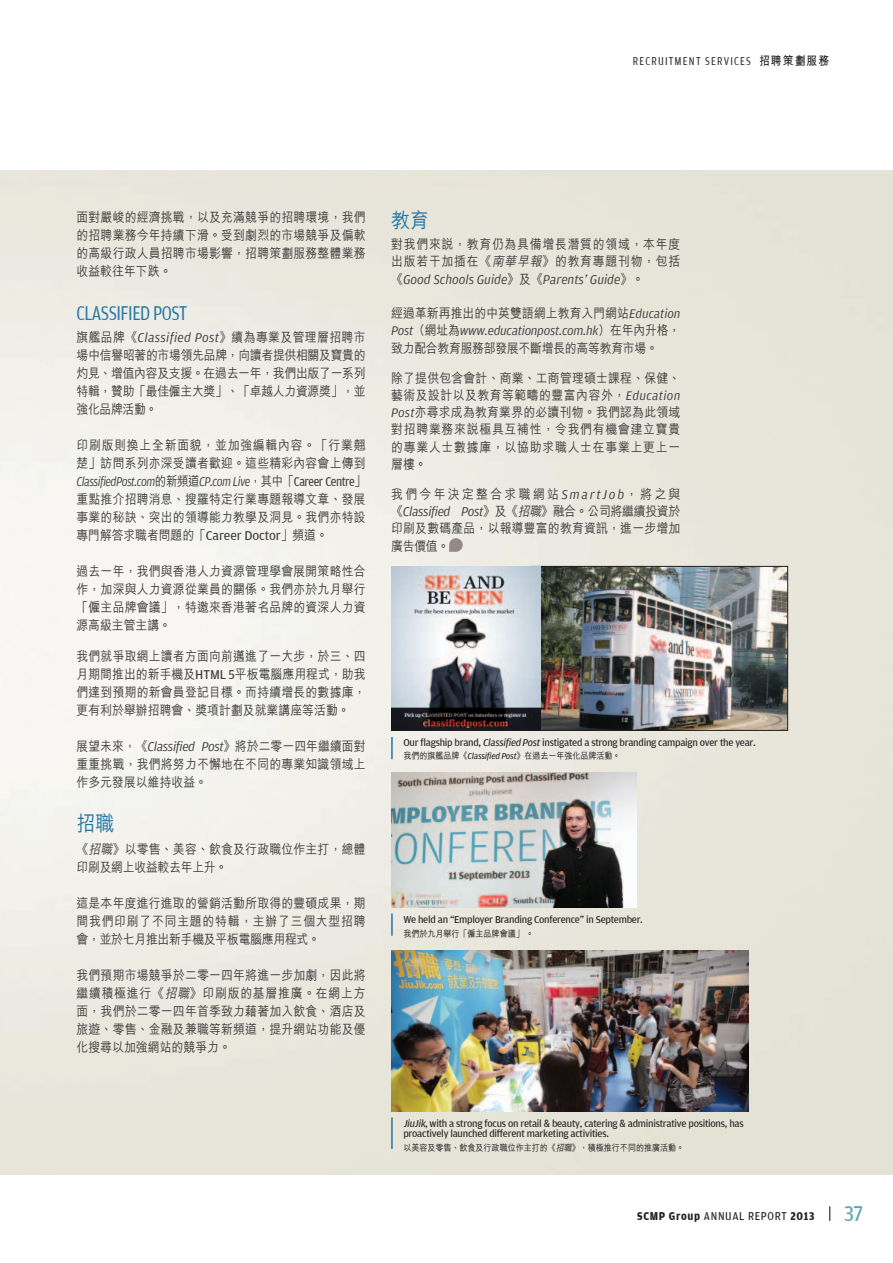
<style>
.page{position:relative;width:893px;height:1263px;background:#fff}
.page>*{position:absolute;margin:0;border:0;box-sizing:border-box;transform-origin:0 0}
.t1{font:22.5px "Amplitude";color:#5aa4ad;scale:.9 1}
.t2{font:21px "Amplitude Cond";letter-spacing:-.025em;color:#2477a3}
.t3{font:21px "M Hei HK Medium E Ten B5 H";color:#2477a3;scale:.9 1}
.t4{font:italic 13.5px "Amplitude";letter-spacing:-.04em;color:#3e3e3c;scale:.87 1}
.t5{font:italic 13.5px "Amplitude";color:#3e3e3c}
.t6{font:13.2px/18px "M Hei HK Medium E Ten B5 H";letter-spacing:.015em;color:#3e3e3c;text-align:justify;scale:.9 1}
.t7{font:13.2px/17.2px "M Hei HK Medium E Ten B5 H";letter-spacing:.06em;color:#3e3e3c;scale:.9 1}
.t8{font:italic 13.2px "Amplitude";letter-spacing:-.02em;color:#3e3e3c}
.t9{font:13.2px "M Hei HK Medium E Ten B5 H";letter-spacing:-.025em;color:#3e3e3c;scale:.9 1}
.t10{font:700 12px "Amplitude";letter-spacing:.06em;color:#231f20;scale:.9 1}
.t11{font:12px "Amplitude Cond";letter-spacing:.1em;color:#231f20}
.t12{font:10.5px/10.5px "Amplitude";letter-spacing:-.025em;color:#231f20}
.t13{font:9px "M Hei HK Medium E Ten B5 H";letter-spacing:-.01em;color:#231f20;scale:.9 1}
.s1{font-family:"M Hei HK Bold E Ten B5 H"}
.s2{font-family:"Amplitude";font-style:italic;font-size:13.5px}
.s3{font-family:"M Hei HK Medium E Ten B5 H";font-style:normal;font-size:13.2px}
.s4{font-style:normal}
.s5{font-family:"Amplitude";font-size:13.5px}
.s6{font-style:italic}
.s7{font-family:"Amplitude";font-style:italic}
.s8{font-family:"M Hei HK Medium E Ten B5 H";font-style:normal}
.s9{font-weight:400}
</style>
<div class="page">
<img style="left:0;top:170px;width:893px;height:1005px">
<svg style="left:829px;top:1206px;width:1px;height:15px"></svg>
<img style="left:391px;top:772px;width:245px;height:135px">
<img style="left:391px;top:950px;width:358px;height:161px">
<img style="left:540px;top:568px;width:246px;height:161px">
<div style="left:532px;top:566px;width:256px;height:165px;border:1px solid #231f20"></div>
<img style="left:391px;top:566px;width:149px;height:165px">
<svg style="left:449px;top:538px;width:14px;height:14px"></svg>
<hr style="left:391px;top:914px;width:2px;height:22px;background:#2477a3">
<hr style="left:391px;top:737px;width:2px;height:22px;background:#2477a3">
<hr style="left:391px;top:1117px;width:2px;height:32px;background:#2477a3">
<p class="t11" style="left:633px;top:54px;width:198px">RECRUITMENT SERVICES <span class="s1">招聘策劃服務</span></p>
<p class="t6" style="left:76px;top:210px;width:323px">面對嚴峻的經濟挑戰，以及充滿競爭的招聘環境，我們的招聘業務今年持續下滑。受到劇烈的市場競爭及偏軟的高級行政人員招聘市場影響，招聘策劃服務整體業務收益較往年下跌。</p>
<h2 class="t2" style="left:76px;top:302px;width:112px">CLASSIFIED POST</h2>
<p class="t6" style="left:76px;top:330px;width:323px">旗艦品牌《<span class="s2">Classified Post</span>》續為專業及管理層招聘市場中信譽昭著的市場領先品牌，向讀者提供相關及寶貴的灼見、增值內容及支援。在過去一年，我們出版了一系列特輯，贊助「最佳僱主大獎」、「卓越人力資源獎」，並強化品牌活動。</p>
<p class="t6" style="left:76px;top:438px;width:323px">印刷版則換上全新面貌，並加強編輯內容。「行業翹楚」訪問系列亦深受讀者歡迎。這些精彩內容會上傳到</p>
<p class="t4" style="left:76px;top:476px;width:334px">ClassifiedPost.com<span class="s3">的新頻道</span>CP.com Live<span class="s3">，其中「</span><span class="s4">Career Centre</span><span class="s3">」</span></p>
<p class="t6" style="left:76px;top:492px;width:323px">重點推介招聘消息、搜羅特定行業專題報導文章、發展事業的秘訣、突出的領導能力教學及洞見。我們亦特設專門解答求職者問題的「<span class="s5">Career Doctor</span>」頻道。</p>
<p class="t6" style="left:76px;top:564px;width:323px">過去一年，我們與香港人力資源管理學會展開策略性合作，加深與人力資源從業員的關係。我們亦於九月舉行「僱主品牌會議」，特邀來香港著名品牌的資深人力資源高級主管主講。</p>
<p class="t6" style="left:76px;top:649px;width:323px">我們就爭取網上讀者方面向前邁進了一大步，於三、四月期間推出的新手機及<span class="s5">HTML 5</span>平板電腦應用程式，助我們達到預期的新會員登記目標。而持續增長的數據庫，更有利於舉辦招聘會、獎項計劃及就業講座等活動。</p>
<p class="t6" style="left:76px;top:739px;width:323px">展望未來，《<span class="s2">Classified Post</span>》將於二零一四年繼續面對重重挑戰，我們將努力不懈地在不同的專業知識領域上作多元發展以維持收益。</p>
<h2 class="t3" style="left:76px;top:816px;width:44px">招職</h2>
<p class="t6" style="left:76px;top:841px;width:323px">《<span class="s6">招職</span>》以零售、美容、飲食及行政職位作主打，總體印刷及網上收益較去年上升。</p>
<p class="t6" style="left:76px;top:895px;width:323px">這是本年度進行進取的營銷活動所取得的豐碩成果，期間我們印刷了不同主題的特輯，主辦了三個大型招聘會，並於七月推出新手機及平板電腦應用程式。</p>
<p class="t6" style="left:76px;top:967px;width:323px">我們預期市場競爭於二零一四年將進一步加劇，因此將繼續積極進行《<span class="s6">招職</span>》印刷版的基層推廣。在網上方面，我們於二零一四年首季致力藉著加入飲食、酒店及旅遊、零售、金融及兼職等新頻道，提升網站功能及優化搜尋以加強網站的競爭力。</p>
<h2 class="t3" style="left:391px;top:212px;width:44px">教育</h2>
<p class="t7" style="left:391px;top:237px;width:323px">對我們來說，教育仍為具備增長潛質的領域，本年度出版若干加插在《<span class="s6">南華早報</span>》的教育專題刊物，包括</p>
<p class="t5" style="left:391px;top:274px;width:254px"><span class="s3">《</span>Good Schools Guide<span class="s3">》及《</span>Parents’ Guide<span class="s3">》。</span></p>
<p class="t6" style="left:391px;top:306px;width:323px">經過革新再推出的中英雙語網上教育入門網站<span class="s7">Education</span></p>
<p class="t8" style="left:391px;top:326px;width:291px">Post<span class="s8">（網址為</span>www.educationpost.com.hk<span class="s8">）在年內升格，</span></p>
<p class="t9" style="left:391px;top:343px;width:298px">致力配合教育服務部發展不斷增長的高等教育市場。</p>
<p class="t6" style="left:391px;top:371px;width:323px;line-height:17.2px">除了提供包含會計、商業、工商管理碩士課程、保健、藝術及設計以及教育等範疇的豐富內容外，<span class="s7">Education Post</span>亦尋求成為教育業界的必讀刊物。我們認為此領域對招聘業務來說極具互補性，令我們有機會建立寶貴的專業人士數據庫，以協助求職人士在事業上更上一層樓。</p>
<p class="t6" style="left:391px;top:487px;width:323px;line-height:17.2px">我們今年決定整合求職網站<span class="s2">SmartJob</span>，將之與《<span class="s2">Classified Post</span>》及《<span class="s6">招職</span>》融合。公司將繼續投資於印刷及數碼產品，以報導豐富的教育資訊，進一步增加廣告價值。</p>
<p class="t12" style="left:403px;top:738px;width:354px">Our flagship brand, <span class="s6">Classified Post</span> instigated a strong branding campaign over the year.</p>
<p class="t13" style="left:403px;top:752px;width:243px">我們的旗艦品牌《<span class="s7">Classified Post</span>》在過去一年強化品牌活動。</p>
<p class="t12" style="left:403px;top:914px;width:241px">We held an “Employer Branding Conference” in September.</p>
<p class="t13" style="left:403px;top:930px;width:147px">我們於九月舉行「僱主品牌會議」 。</p>
<p class="t12" style="left:403px;top:1118px;width:342px"><span class="s6">JiuJik</span>, with a strong focus on retail &amp; beauty, catering &amp; administrative positions, has proactively launched different marketing activities.</p>
<p class="t13" style="left:403px;top:1145px;width:313px">以美容及零售、飲食及行政職位作主打的《<span class="s6">招職</span>》，積極推行不同的推廣活動。</p>
<p class="t10" style="left:637px;top:1209px;width:198px">SCMP Group <span class="s9">ANNUAL REPORT</span> 2013</p>
<h1 class="t1" style="left:844px;top:1201px;width:23px">37</h1>
</div>
